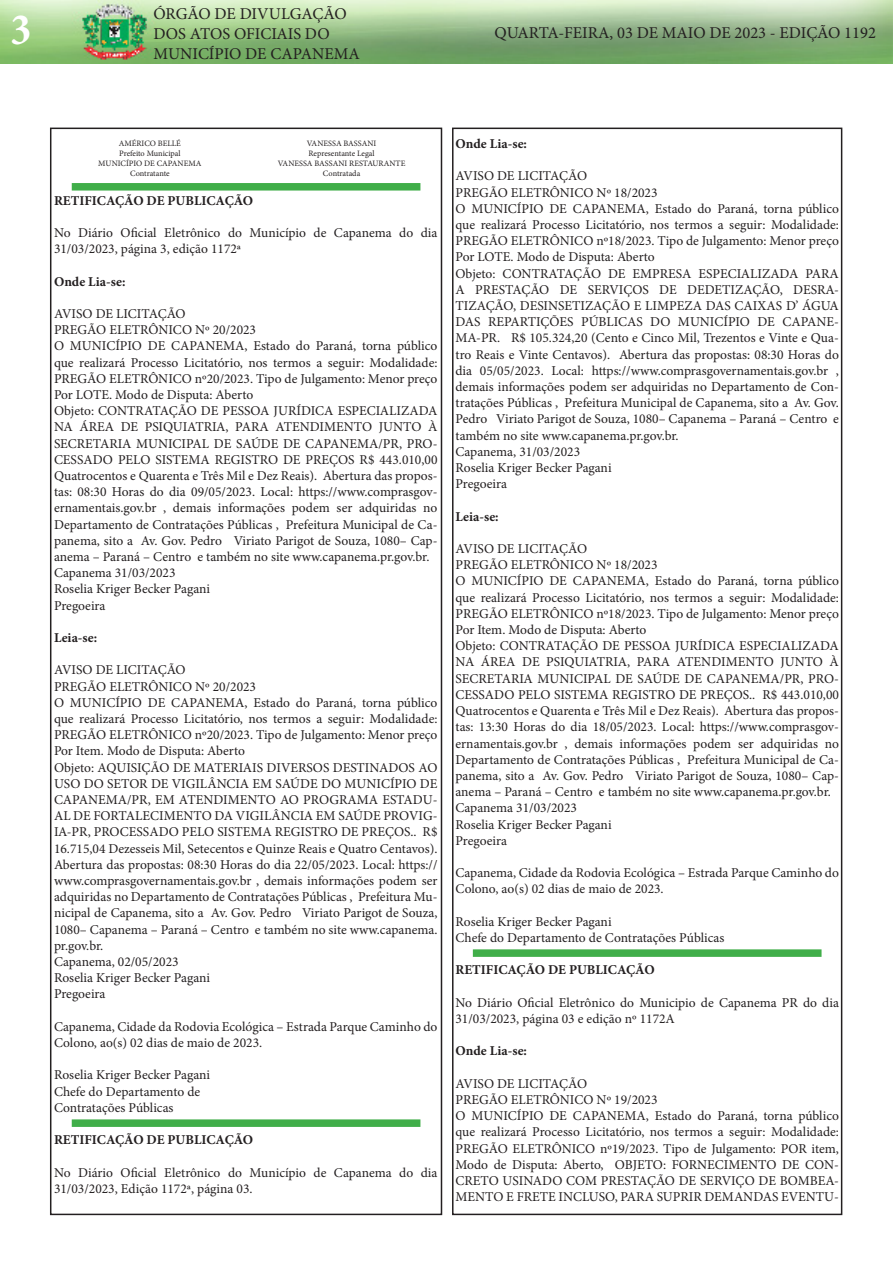
<style>
.page{position:relative;width:893px;height:1263px;background:#fff}
.page>*{position:absolute;margin:0;border:0;box-sizing:border-box;transform-origin:0 0}
.t1{font:700 condensed 45px "Minion Pro";color:#fff}
.t2{font:16.5px/19.8px "Minion Pro";color:#231f20}
.t3{font:13.5px/16.2px "Minion Pro";color:#231f20;text-align:justify}
.t4{font:700 13.5px "Minion Pro";color:#231f20}
.t5{font:8.25px "Minion Pro";color:#231f20}
</style>
<div class="page">
<div style="left:50px;top:128px;width:392px;height:1087px;border:2px solid #231f20"></div>
<img style="left:0;top:0;width:893px;height:64px">
<div style="left:452px;top:128px;width:390px;height:1087px;border:2px solid #231f20"></div>
<div style="left:72px;top:183px;width:348px;height:8px;background:#40ae49"></div>
<div style="left:72px;top:1119px;width:348px;height:8px;background:#40ae49"></div>
<div style="left:473px;top:949px;width:348px;height:8px;background:#40ae49"></div>
<h1 class="t1" style="left:11px;top:-1px;width:22px">3</h1>
<p class="t2" style="left:153px;top:4px;width:208px">ÓRGÃO DE DIVULGAÇÃO<br>DOS ATOS OFICIAIS DO<br>MUNICÍPIO DE CAPANEMA</p>
<p class="t2" style="left:495px;top:23px;width:383px">QUARTA-FEIRA, 03 DE MAIO DE 2023 - EDIÇÃO 1192</p>
<p class="t5" style="left:119px;top:138px;width:64px">AMÉRICO BELLÉ</p>
<p class="t5" style="left:119px;top:148px;width:63px">Prefeito Municipal</p>
<p class="t5" style="left:98px;top:158px;width:105px">MUNICÍPIO DE CAPANEMA</p>
<p class="t5" style="left:130px;top:168px;width:41px">Contratante</p>
<p class="t5" style="left:307px;top:138px;width:71px">VANESSA BASSANI</p>
<p class="t5" style="left:308px;top:148px;width:68px">Representante Legal</p>
<p class="t5" style="left:278px;top:158px;width:129px">VANESSA BASSANI RESTAURANTE</p>
<p class="t5" style="left:323px;top:168px;width:39px">Contratada</p>
<p class="t4" style="left:54px;top:191px;width:201px">RETIFICAÇÃO DE PUBLICAÇÃO</p>
<p class="t3" style="left:54px;top:225px;width:385px">No Diário Oficial Eletrônico do Município de Capanema do dia<br>31/03/2023, página 3, edição 1172ª</p>
<p class="t4" style="left:54px;top:272px;width:73px">Onde Lia-se:</p>
<p class="t3" style="left:54px;top:306px;width:133px">AVISO DE LICITAÇÃO</p>
<p class="t3" style="left:54px;top:322px;width:204px">PREGÃO ELETRÔNICO Nº 20/2023</p>
<p class="t3" style="left:54px;top:338px;width:385px">O MUNICÍPIO DE CAPANEMA, Estado do Paraná, torna público que realizará Processo Licitatório, nos termos a seguir: Modalidade:<br>PREGÃO ELETRÔNICO nº20/2023. Tipo de Julgamento: Menor preço Por LOTE. Modo de Disputa: Aberto</p>
<p class="t3" style="left:54px;top:403px;width:385px">Objeto: CONTRATAÇÃO DE PESSOA JURÍDICA ESPECIALIZADA NA ÁREA DE PSIQUIATRIA, PARA ATENDIMENTO JUNTO À SECRETARIA MUNICIPAL DE SAÚDE DE CAPANEMA/PR, PRO-CESSADO PELO SISTEMA REGISTRO DE PREÇOS R$ 443.010,00<br>Quatrocentos e Quarenta e Três Mil e Dez Reais). Abertura das propos&shy;tas: 08:30 Horas do dia 09/05/2023. Local: https://www.comprasgov&shy;ernamentais.gov.br , demais informações podem ser adquiridas no Departamento de Contratações Públicas , Prefeitura Municipal de Ca&shy;panema, sito a Av. Gov. Pedro Viriato Parigot de Souza, 1080– Cap&shy;anema – Paraná – Centro e também no site www.capanema.pr.gov.br.</p>
<p class="t3" style="left:54px;top:565px;width:123px">Capanema 31/03/2023</p>
<p class="t3" style="left:54px;top:581px;width:158px">Roselia Kriger Becker Pagani</p>
<p class="t3" style="left:54px;top:597px;width:53px">Pregoeira</p>
<p class="t4" style="left:54px;top:628px;width:45px">Leia-se:</p>
<p class="t3" style="left:54px;top:662px;width:133px">AVISO DE LICITAÇÃO</p>
<p class="t3" style="left:54px;top:678px;width:204px">PREGÃO ELETRÔNICO Nº 20/2023</p>
<p class="t3" style="left:54px;top:694px;width:385px">O MUNICÍPIO DE CAPANEMA, Estado do Paraná, torna público que realizará Processo Licitatório, nos termos a seguir: Modalidade:<br>PREGÃO ELETRÔNICO nº20/2023. Tipo de Julgamento: Menor preço Por Item. Modo de Disputa: Aberto</p>
<p class="t3" style="left:54px;top:759px;width:385px">Objeto: AQUISIÇÃO DE MATERIAIS DIVERSOS DESTINADOS AO USO DO SETOR DE VIGILÂNCIA EM SAÚDE DO MUNICÍPIO DE CAPANEMA/PR, EM ATENDIMENTO AO PROGRAMA ESTADU-AL DE FORTALECIMENTO DA VIGILÂNCIA EM SAÚDE PROVIG-IA-PR, PROCESSADO PELO SISTEMA REGISTRO DE PREÇOS.. R$ 16.715,04 Dezesseis Mil, Setecentos e Quinze Reais e Quatro Centavos).<br>Abertura das propostas: 08:30 Horas do dia 22/05/2023. Local: https:// www.comprasgovernamentais.gov.br , demais informações podem ser adquiridas no Departamento de Contratações Públicas , Prefeitura Mu&shy;nicipal de Capanema, sito a Av. Gov. Pedro Viriato Parigot de Souza, 1080– Capanema – Paraná – Centro e também no site www.capanema. pr.gov.br.</p>
<p class="t3" style="left:54px;top:954px;width:126px">Capanema, 02/05/2023</p>
<p class="t3" style="left:54px;top:970px;width:158px">Roselia Kriger Becker Pagani</p>
<p class="t3" style="left:54px;top:986px;width:53px">Pregoeira</p>
<p class="t3" style="left:54px;top:1018px;width:385px">Capanema, Cidade da Rodovia Ecológica – Estrada Parque Caminho do<br>Colono, ao(s) 02 dias de maio de 2023.</p>
<p class="t3" style="left:54px;top:1067px;width:158px">Roselia Kriger Becker Pagani</p>
<p class="t3" style="left:54px;top:1083px;width:148px">Chefe do Departamento de</p>
<p class="t3" style="left:54px;top:1099px;width:121px">Contratações Públicas</p>
<p class="t4" style="left:54px;top:1130px;width:201px">RETIFICAÇÃO DE PUBLICAÇÃO</p>
<p class="t3" style="left:54px;top:1164px;width:385px">No Diário Oficial Eletrônico do Município de Capanema do dia<br>31/03/2023, Edição 1172ª, página 03.</p>
<p class="t4" style="left:455px;top:134px;width:73px">Onde Lia-se:</p>
<p class="t3" style="left:455px;top:168px;width:133px">AVISO DE LICITAÇÃO</p>
<p class="t3" style="left:455px;top:184px;width:204px">PREGÃO ELETRÔNICO Nº 18/2023</p>
<p class="t3" style="left:455px;top:200px;width:385px">O MUNICÍPIO DE CAPANEMA, Estado do Paraná, torna público que realizará Processo Licitatório, nos termos a seguir: Modalidade:<br>PREGÃO ELETRÔNICO nº18/2023. Tipo de Julgamento: Menor preço Por LOTE. Modo de Disputa: Aberto</p>
<p class="t3" style="left:455px;top:265px;width:385px">Objeto: CONTRATAÇÃO DE EMPRESA ESPECIALIZADA PARA A PRESTAÇÃO DE SERVIÇOS DE DEDETIZAÇÃO, DESRA-TIZAÇÃO, DESINSETIZAÇÃO E LIMPEZA DAS CAIXAS D’ ÁGUA DAS REPARTIÇÕES PÚBLICAS DO MUNICÍPIO DE CAPANE-MA-PR. R$ 105.324,20 (Cento e Cinco Mil, Trezentos e Vinte e Qua&shy;tro Reais e Vinte Centavos). Abertura das propostas: 08:30 Horas do dia 05/05/2023. Local: https://www.comprasgovernamentais.gov.br , demais informações podem ser adquiridas no Departamento de Con&shy;tratações Públicas , Prefeitura Municipal de Capanema, sito a Av. Gov.<br>Pedro Viriato Parigot de Souza, 1080– Capanema – Paraná – Centro e também no site www.capanema.pr.gov.br.</p>
<p class="t3" style="left:455px;top:443px;width:126px">Capanema, 31/03/2023</p>
<p class="t3" style="left:455px;top:460px;width:158px">Roselia Kriger Becker Pagani</p>
<p class="t3" style="left:455px;top:476px;width:53px">Pregoeira</p>
<p class="t4" style="left:455px;top:507px;width:45px">Leia-se:</p>
<p class="t3" style="left:455px;top:541px;width:133px">AVISO DE LICITAÇÃO</p>
<p class="t3" style="left:455px;top:557px;width:204px">PREGÃO ELETRÔNICO Nº 18/2023</p>
<p class="t3" style="left:455px;top:573px;width:385px">O MUNICÍPIO DE CAPANEMA, Estado do Paraná, torna público que realizará Processo Licitatório, nos termos a seguir: Modalidade:<br>PREGÃO ELETRÔNICO nº18/2023. Tipo de Julgamento: Menor preço Por Item. Modo de Disputa: Aberto</p>
<p class="t3" style="left:455px;top:638px;width:385px">Objeto: CONTRATAÇÃO DE PESSOA JURÍDICA ESPECIALIZADA NA ÁREA DE PSIQUIATRIA, PARA ATENDIMENTO JUNTO À SECRETARIA MUNICIPAL DE SAÚDE DE CAPANEMA/PR, PRO-CESSADO PELO SISTEMA REGISTRO DE PREÇOS.. R$ 443.010,00<br>Quatrocentos e Quarenta e Três Mil e Dez Reais). Abertura das propos&shy;tas: 13:30 Horas do dia 18/05/2023. Local: https://www.comprasgov&shy;ernamentais.gov.br , demais informações podem ser adquiridas no Departamento de Contratações Públicas , Prefeitura Municipal de Ca&shy;panema, sito a Av. Gov. Pedro Viriato Parigot de Souza, 1080– Cap&shy;anema – Paraná – Centro e também no site www.capanema.pr.gov.br.</p>
<p class="t3" style="left:455px;top:800px;width:123px">Capanema 31/03/2023</p>
<p class="t3" style="left:455px;top:816px;width:158px">Roselia Kriger Becker Pagani</p>
<p class="t3" style="left:455px;top:832px;width:53px">Pregoeira</p>
<p class="t3" style="left:455px;top:865px;width:385px">Capanema, Cidade da Rodovia Ecológica – Estrada Parque Caminho do<br>Colono, ao(s) 02 dias de maio de 2023.</p>
<p class="t3" style="left:455px;top:913px;width:158px">Roselia Kriger Becker Pagani</p>
<p class="t3" style="left:455px;top:929px;width:270px">Chefe do Departamento de Contratações Públicas</p>
<p class="t4" style="left:455px;top:960px;width:201px">RETIFICAÇÃO DE PUBLICAÇÃO</p>
<p class="t3" style="left:455px;top:994px;width:385px">No Diário Oficial Eletrônico do Municipio de Capanema PR do dia<br>31/03/2023, página 03 e edição nº 1172A</p>
<p class="t4" style="left:455px;top:1041px;width:73px">Onde Lia-se:</p>
<p class="t3" style="left:455px;top:1075px;width:133px">AVISO DE LICITAÇÃO</p>
<p class="t3" style="left:455px;top:1091px;width:204px">PREGÃO ELETRÔNICO Nº 19/2023</p>
<p class="t3" style="left:455px;top:1108px;width:385px">O MUNICÍPIO DE CAPANEMA, Estado do Paraná, torna público que realizará Processo Licitatório, nos termos a seguir: Modalidade:<br>PREGÃO ELETRÔNICO nº19/2023. Tipo de Julgamento: POR item, Modo de Disputa: Aberto, OBJETO: FORNECIMENTO DE CON-CRETO USINADO COM PRESTAÇÃO DE SERVIÇO DE BOMBEA-MENTO E FRETE INCLUSO, PARA SUPRIR DEMANDAS EVENTU-</p>
</div>
